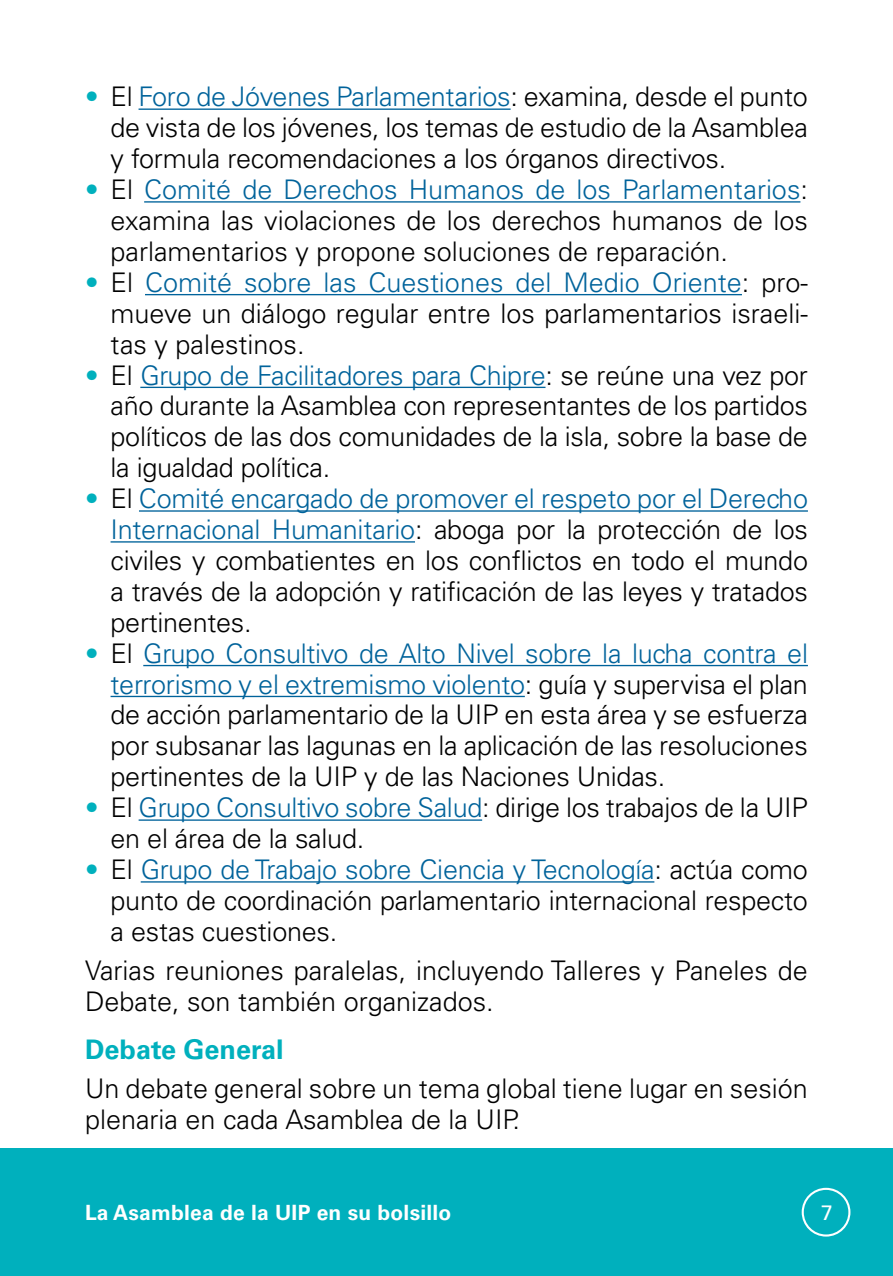
<style>
.page{position:relative;width:893px;height:1276px;background:#fff}
.page>*{position:absolute;margin:0;border:0;box-sizing:border-box;transform-origin:0 0}
.t1{font:300 27px/30.9px "Univers";letter-spacing:-.01em;color:#000;text-align:justify}
.t2{font:700 27px "Univers";color:#00b0bd}
.t3{font:700 21px "Univers";letter-spacing:.01em;color:#fff}
.t4{font:21px "Univers";color:#fff}
.s1{color:#00b0bd}
.s2{color:#00639b}
</style>
<div class="page">
<div style="left:0;top:1148px;width:893px;height:128px;background:#00b0bd"></div>
<div style="left:802px;top:1187px;width:48px;height:49px;border:2px solid #fff;border-radius:50%"></div>
<hr style="left:139px;top:108px;width:372px;height:2px;background:#00639b">
<hr style="left:144px;top:201px;width:656px;height:2px;background:#00639b">
<hr style="left:145px;top:294px;width:597px;height:1px;background:#00639b">
<hr style="left:140px;top:387px;width:405px;height:1px;background:#00639b">
<hr style="left:139px;top:510px;width:669px;height:2px;background:#00639b">
<hr style="left:111px;top:541px;width:304px;height:1px;background:#00639b">
<hr style="left:143px;top:665px;width:665px;height:1px;background:#00639b">
<hr style="left:111px;top:696px;width:414px;height:1px;background:#00639b">
<hr style="left:139px;top:819px;width:343px;height:2px;background:#00639b">
<hr style="left:141px;top:881px;width:513px;height:1px;background:#00639b">
<p class="t1" style="left:111px;top:81px;width:699px;text-indent:-26px"><span class="s1">•</span> El <span class="s2">Foro de Jóvenes Parlamentarios</span>: examina, desde el punto de vista de los jóvenes, los temas de estudio de la Asamblea y formula recomendaciones a los órganos directivos.</p>
<p class="t1" style="left:111px;top:174px;width:699px;text-indent:-26px"><span class="s1">•</span> El <span class="s2">Comité de Derechos Humanos de los Parlamentarios</span>: examina las violaciones de los derechos humanos de los parlamentarios y propone soluciones de reparación.</p>
<p class="t1" style="left:111px;top:267px;width:699px;text-indent:-26px"><span class="s1">•</span> El <span class="s2">Comité sobre las Cuestiones del Medio Oriente</span>: pro&shy;mueve un diálogo regular entre los parlamentarios israeli&shy;tas y palestinos.</p>
<p class="t1" style="left:111px;top:359px;width:699px;text-indent:-26px"><span class="s1">•</span> El <span class="s2">Grupo de Facilitadores para Chipre</span>: se reúne una vez por año durante la Asamblea con representantes de los partidos políticos de las dos comunidades de la isla, sobre la base de la igualdad política.</p>
<p class="t1" style="left:111px;top:483px;width:699px;text-indent:-26px"><span class="s1">•</span> El <span class="s2">Comité encargado de promover el respeto por el Derecho Internacional Humanitario</span>: aboga por la protección de los civiles y combatientes en los conflictos en todo el mundo a través de la adopción y ratificación de las leyes y tratados pertinentes.</p>
<p class="t1" style="left:111px;top:637px;width:699px;text-indent:-26px"><span class="s1">•</span> El <span class="s2">Grupo Consultivo de Alto Nivel sobre la lucha contra el terrorismo y el extremismo violento</span>: guía y supervisa el plan de acción parlamentario de la UIP en esta área y se esfuerza por subsanar las lagunas en la aplicación de las resoluciones pertinentes de la UIP y de las Naciones Unidas.</p>
<p class="t1" style="left:111px;top:792px;width:699px;text-indent:-26px"><span class="s1">•</span> El <span class="s2">Grupo Consultivo sobre Salud</span>: dirige los trabajos de la UIP en el área de la salud.</p>
<p class="t1" style="left:111px;top:854px;width:699px;text-indent:-26px"><span class="s1">•</span> El <span class="s2">Grupo de Trabajo sobre Ciencia y Tecnología</span>: actúa como punto de coordinación parlamentario internacional respecto a estas cuestiones.</p>
<p class="t1" style="left:85px;top:955px;width:724px">Varias reuniones paralelas, incluyendo Talleres y Paneles de<br>Debate, son también organizados.</p>
<p class="t2" style="left:85px;top:1033px;width:200px">Debate General</p>
<p class="t1" style="left:85px;top:1073px;width:724px">Un debate general sobre un tema global tiene lugar en sesión plenaria en cada Asamblea de la UIP.</p>
<p class="t3" style="left:85px;top:1200px;width:368px">La Asamblea de la UIP en su bolsillo</p>
<p class="t4" style="left:821px;top:1200px;width:13px">7</p>
</div>
